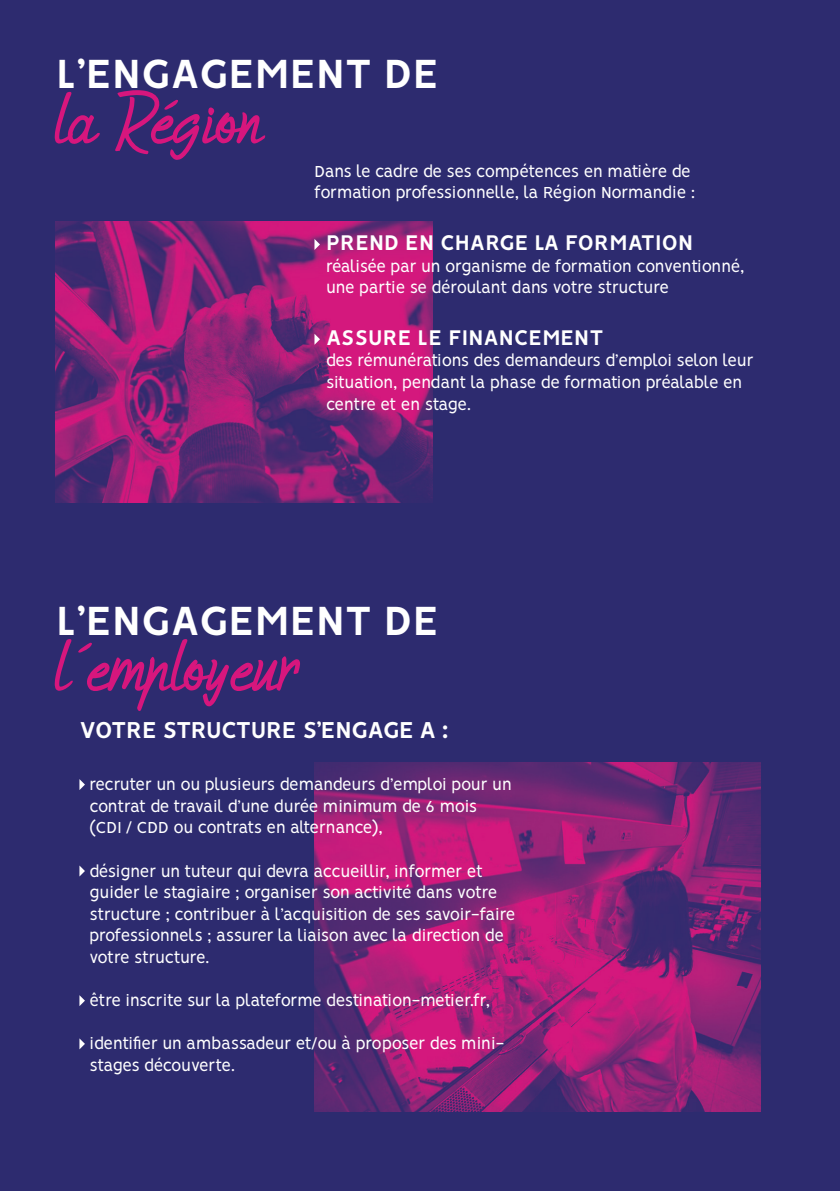
<style>
.page{position:relative;width:840px;height:1191px;background:#fff}
.page>*{position:absolute;margin:0;border:0;box-sizing:border-box;transform-origin:0 0}
.t1{font:82px "Humienly Demo";letter-spacing:.01em;color:#d7167d}
.t2{font:82px "Humienly Demo";letter-spacing:.03em;color:#d7167d}
.t3{font:700 46px "Vision";color:#fff}
.t4{font:700 26px "Vision";letter-spacing:-.02em;color:#fff}
.t5{font:700 24px "Vision";color:#fff}
.t6{font:18px/21.6px "Vision";letter-spacing:-.03em;color:#fff}
</style>
<div class="page">
<div style="left:0;top:0;width:839px;height:1191px;background:#2d2b6f"></div>
<img style="left:55px;top:221px;width:377px;height:282px">
<img style="left:314px;top:763px;width:446px;height:348px">
<svg style="left:314px;top:239px;width:6px;height:11px"></svg>
<svg style="left:314px;top:334px;width:6px;height:11px"></svg>
<svg style="left:79px;top:779px;width:6px;height:11px"></svg>
<svg style="left:79px;top:865px;width:6px;height:11px"></svg>
<svg style="left:79px;top:995px;width:6px;height:11px"></svg>
<svg style="left:79px;top:1038px;width:6px;height:11px"></svg>
<svg style="left:78px;top:642px;width:14px;height:11px"></svg>
<svg style="left:164px;top:99px;width:14px;height:11px"></svg>
<p class="t3" style="left:56px;top:46px;width:384px">L’ENGAGEMENT DE</p>
<p class="t2" style="left:56px;top:80px;width:208px">la Region</p>
<p class="t6" style="left:314px;top:162px;width:382px">Dans le cadre de ses compétences en matière de formation professionnelle, la Région Normandie :</p>
<p class="t5" style="left:326px;top:228px;width:368px">PREND EN CHARGE LA FORMATION</p>
<p class="t6" style="left:326px;top:257px;width:420px">réalisée par un organisme de formation conventionné, une partie se déroulant dans votre structure</p>
<p class="t5" style="left:326px;top:323px;width:279px">ASSURE LE FINANCEMENT</p>
<p class="t6" style="left:326px;top:352px;width:429px">des rémunérations des demandeurs d’emploi selon leur situation, pendant la phase de formation préalable en centre et en stage.</p>
<p class="t3" style="left:56px;top:593px;width:384px">L’ENGAGEMENT DE</p>
<p class="t1" style="left:56px;top:627px;width:243px">l employeur</p>
<p class="t4" style="left:79px;top:715px;width:371px">VOTRE STRUCTURE S’ENGAGE A :</p>
<p class="t6" style="left:89px;top:775px;width:423px">recruter un ou plusieurs demandeurs d’emploi pour un contrat de travail d’une durée minimum de 6 mois (CDI / CDD ou contrats en alternance),</p>
<p class="t6" style="left:89px;top:861px;width:427px">désigner un tuteur qui devra accueillir, informer et guider le stagiaire ; organiser son activité dans votre structure ; contribuer à l’acquisition de ses savoir-faire professionnels ; assurer la liaison avec la direction de votre structure.</p>
<p class="t6" style="left:89px;top:991px;width:402px">être inscrite sur la plateforme destination-metier.fr,</p>
<p class="t6" style="left:89px;top:1034px;width:416px">identifier un ambassadeur et/ou à proposer des mini&shy;stages découverte.</p>
</div>
